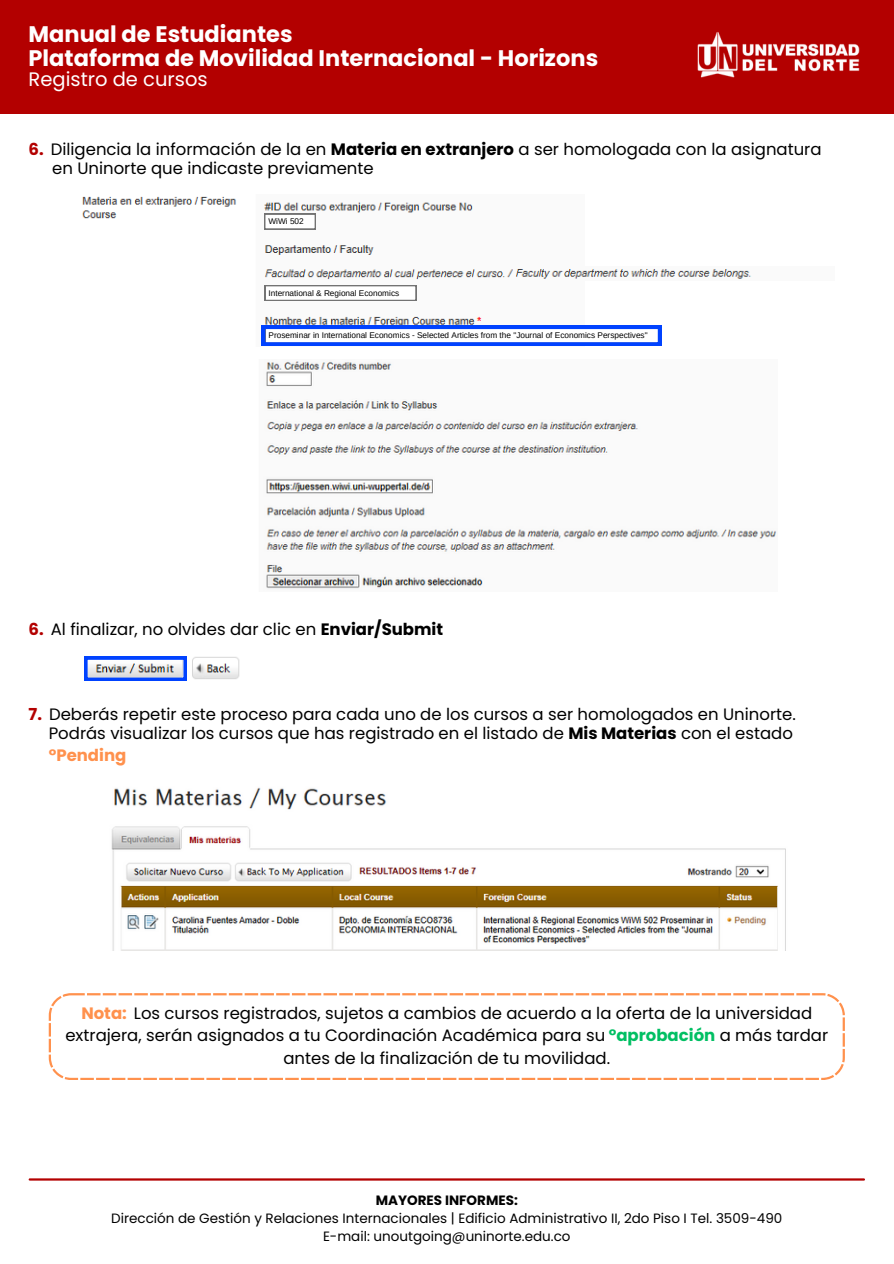
<style>
.page{position:relative;width:894px;height:1264px;background:#fff}
.page>*{position:absolute;margin:0;border:0;box-sizing:border-box;transform-origin:0 0}
.t1{font:700 22.5px/23.7px "Poppins";color:#fff}
.t2{font:19.5px "Poppins";color:#fff}
.t3{font:16.5px/22.5px "Poppins";color:#000}
.t4{font:13.5px/18px "Poppins";color:#000;text-align:center}
.t5{font:8.25px "Arimo";color:#000}
.s1{font-weight:700;color:#b30000}
.s2{font-weight:700}
.s3{font-weight:700;color:#ff914d}
.s4{font-weight:700;color:#00bf63}
</style>
<div class="page">
<hr style="left:30px;top:1178px;width:833px;height:2px;background:#b30000">
<img style="left:82px;top:196px;width:431px;height:84px">
<img style="left:515px;top:269px;width:237px;height:10px">
<img style="left:261px;top:285px;width:323px;height:61px">
<svg style="left:265px;top:285px;width:151px;height:16px"></svg>
<div style="left:264px;top:214px;width:52px;height:15px;background:#737373"></div>
<svg style="left:265px;top:214px;width:50px;height:15px"></svg>
<svg style="left:262px;top:326px;width:399px;height:19px"></svg>
<img style="left:266px;top:361px;width:511px;height:228px">
<img style="left:111px;top:787px;width:675px;height:163px">
<img style="left:192px;top:657px;width:48px;height:22px">
<svg style="left:84px;top:656px;width:103px;height:25px"></svg>
<svg style="left:49px;top:993px;width:795px;height:86px"></svg>
<div style="left:0;top:0;width:893px;height:114px;background:#b30000"></div>
<img style="left:697px;top:32px;width:163px;height:46px">
<p class="t1" style="left:29px;top:23px;width:571px">Manual de Estudiantes<br>Plataforma de Movilidad Internacional - Horizons</p>
<p class="t2" style="left:29px;top:66px;width:181px">Registro de cursos</p>
<p class="t3" style="left:29px;top:138px;width:794px"><span class="s1">6.</span> Diligencia la información de la en <span class="s2">Materia en extranjero</span> a ser homologada con la asignatura</p>
<h2 class="t3" style="left:52px;top:157px;width:323px">en Uninorte que indicaste previamente</h2>
<p class="t5" style="left:268px;top:217px;width:37px">WiWi 502</p>
<h2 class="t5" style="left:268px;top:288px;width:132px">International &amp; Regional Economics</h2>
<p class="t5" style="left:268px;top:331px;width:380px">Proseminar in International Economics - Selected Articles from the "Journal of Economics Perspectives"</p>
<p class="t3" style="left:29px;top:618px;width:416px"><span class="s1">6.</span> Al finalizar, no olvides dar clic en <span class="s2">Enviar/Submit</span></p>
<p class="t3" style="left:29px;top:702px;width:768px"><span class="s1">7.</span> Deberás repetir este proceso para cada uno de los cursos a ser homologados en Uninorte.</p>
<p class="t3" style="left:49px;top:721px;width:745px">Podrás visualizar los cursos que has registrado en el listado de <span class="s2">Mis Materias</span> con el estado <span class="s3">°Pending</span></p>
<p class="t3" style="left:65px;top:1001px;width:764px;text-align:center"><span class="s3">Nota:</span> Los cursos registrados, sujetos a cambios de acuerdo a la oferta de la universidad extrajera, serán asignados a tu Coordinación Académica para su <span class="s4">°aprobación</span> a más tardar antes de la finalización de tu movilidad.</p>
<h1 class="t4" style="left:111px;top:1191px;width:672px"><span class="s2">MAYORES INFORMES:<br></span>Dirección de Gestión y Relaciones Internacionales | Edificio Administrativo II, 2do Piso I Tel. 3509-490<br>E-mail: unoutgoing@uninorte.edu.co</h1>
</div>
